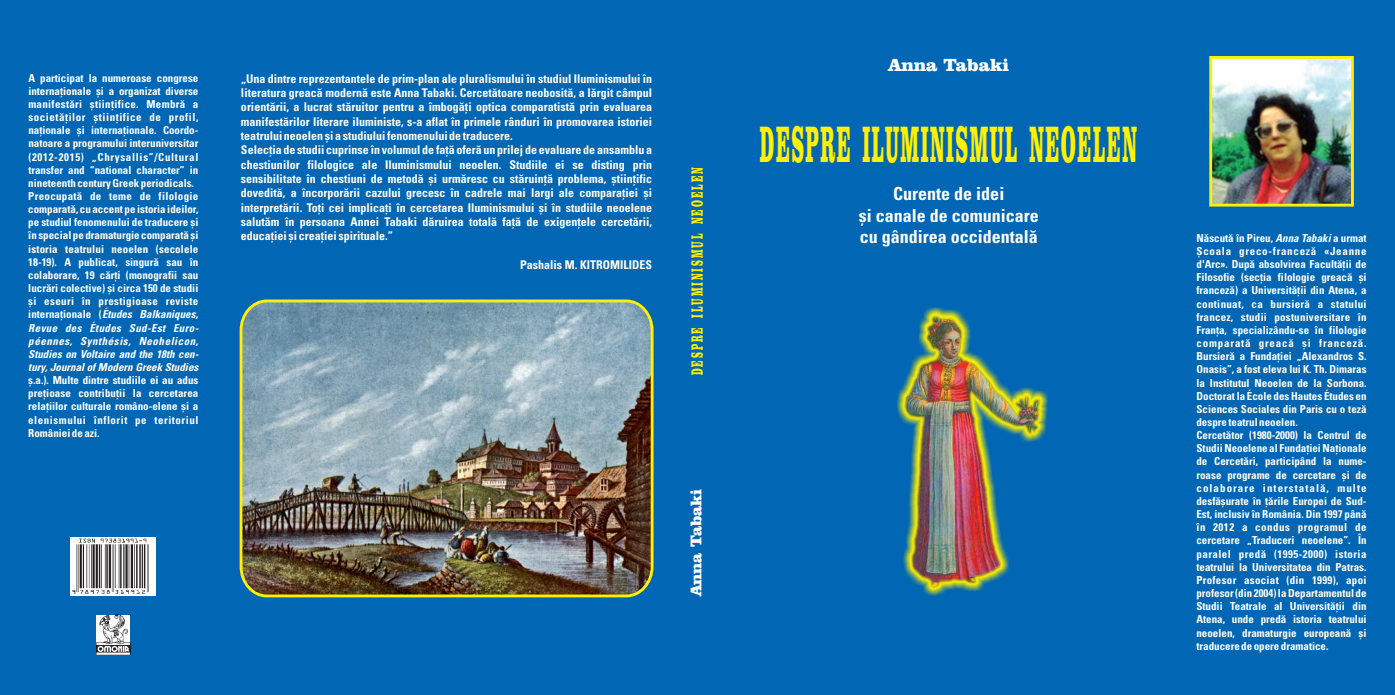
<style>
.page{position:relative;width:1395px;height:695px;background:#fff}
.page>*{position:absolute;margin:0;border:0;box-sizing:border-box;transform-origin:0 0}
.t1{font:900 52.6px "Clarendon BT";letter-spacing:.08em;color:#fff101;scale:.34 1}
.t2{font:700 condensed 18px/21.5px "HS Unis";color:#fff;text-align:center}
.t3{font:900 18px "Clarendon BT";color:#fff}
.t4{font:900 16.8px "Clarendon BT";letter-spacing:.245em;color:#fff101;scale:.49 1}
.t5{font:900 16px "Clarendon BT";color:#fff}
.t6{font:700 condensed 12px/14.3px "HS Unis";color:#fff}
.t7{font:700 condensed 11px/13.1px "HS Unis";color:#fff}
.s1{font-style:italic}
</style>
<div class="page">
<div style="left:0;top:0;width:1395px;height:694px;background:#0166b3"></div>
<img style="left:1213px;top:60px;width:137px;height:142px">
<div style="left:1209px;top:56px;width:145px;height:150px;border:3px solid #fff101"></div>
<div style="left:895px;top:299px;width:157px;height:298px;background:#fff101;opacity:.96"></div>
<img style="left:902px;top:306px;width:143px;height:284px">
<img style="left:71px;top:537px;width:85px;height:58px">
<img style="left:239px;top:299px;width:415px;height:299px">
<img style="left:96px;top:614px;width:34px;height:40px">
<p class="t7" style="left:28px;top:72px;width:172px">A participat la numeroase congrese internaţionale şi a organizat diverse manifestări ştiinţifice. Membră a societăţilor ştiinţifice de profil, naţionale şi internaţionale. Coordo&shy;natoare a programului interuniversitar (2012-2015) „Chrysallis”/Cultural transfer and “national character” in nineteenth century Greek periodicals.<br>Preocupată de teme de filologie comparată, cu accent pe istoria ideilor, pe studiul fenomenului de traducere şi în special pe dramaturgie comparată şi istoria teatrului neoelen (secolele 18-19). A publicat, singură sau în colaborare, 19 cărţi (monografii sau lucrări colective) şi circa 150 de studii şi eseuri în prestigioase reviste internaţionale (<span class="s1">Études Balkaniques, Revue des Études Sud-Est Euro&shy;péennes, Synthésis, Neohelicon, Studies on Voltaire and the 18th cen&shy;tury, Journal of Modern Greek Studies</span></p>
<p class="t7" style="left:28px;top:374px;width:172px;text-align:justify">ş.a.). Multe dintre studiile ei au adus preţioase contribuţii la cercetarea relaţiilor culturale româno-elene şi a elenismului înflorit pe teritoriul României de azi.</p>
<p class="t6" style="left:241px;top:72px;width:413px">„Una dintre reprezentantele de prim-plan ale pluralismului în studiul Iluminismului în literatura greacă modernă este Anna Tabaki. Cercetătoare neobosită, a lărgit câmpul orientării, a lucrat stăruitor pentru a îmbogăţi optica comparatistă prin evaluarea manifestărilor literare iluministe, s-a aflat în primele rânduri în promovarea istoriei teatrului neoelen şi a studiului fenomenului de traducere.<br>Selecţia de studii cuprinse în volumul de faţă oferă un prilej de evaluare de ansamblu a chestiunilor filologice ale Iluminismului neoelen. Studiile ei se disting prin sensibilitate în chestiuni de metodă şi urmăresc cu stăruinţă problema, ştiinţific dovedită, a încorporării cazului grecesc în cadrele mai largi ale comparaţiei şi interpretării. Toţi cei implicaţi în cercetarea Iluminismului şi în studiile neoelene salutăm în persoana Annei Tabaki dăruirea totală faţă de exigenţele cercetării, educaţiei şi creaţiei spirituale.”</p>
<p class="t6" style="left:520px;top:258px;width:133px">Pashalis M. KITROMILIDES</p>
<h3 class="t4" style="left:690px;top:375px;width:426px;rotate:-90deg">DESPRE ILUMINISMUL NEOELEN</h3>
<h3 class="t5" style="left:689px;top:596px;width:108px;rotate:-90deg">Anna Tabaki</h3>
<h2 class="t3" style="left:888px;top:57px;width:122px">Anna Tabaki</h2>
<h1 class="t1" style="left:760px;top:122px;width:1110px">DESPRE ILUMINISMUL NEOELEN</h1>
<h2 class="t2" style="left:859px;top:184px;width:181px">Curente de idei<br>şi canale de comunicare cu gândirea occidentală</h2>
<p class="t7" style="left:1196px;top:232px;width:172px">Născută în Pireu, <span class="s1">Anna Tabaki</span> a urmat Şcoala greco-franceză «Jeanne d'Arc». După absolvirea Facultăţii de Filosofie (secţia filologie greacă şi franceză) a Universităţii din Atena, a continuat, ca bursieră a statului francez, studii postuniversitare în Franţa, specializându-se în filologie comparată greacă şi franceză.<br>Bursieră a Fundaţiei „Alexandros S.<br>Onasis”, a fost eleva lui K. Th. Dimaras la Institutul Neoelen de la Sorbona.<br>Doctorat la École des Hautes Études en Sciences Sociales din Paris cu o teză despre teatrul neoelen.<br>Cercetător (1980-2000) la Centrul de Studii Neoelene al Fundaţiei Naţionale de Cercetări, participând la nume&shy;roase programe de cercetare şi de colaborare interstatală, multe desfăşurate în ţările Europei de Sud-Est, inclusiv în România. Din 1997 până în 2012 a condus programul de cercetare „Traduceri neoelene”. În paralel predă (1995-2000) istoria teatrului la Universitatea din Patras.<br>Profesor asociat (din 1999), apoi profesor (din 2004) la Departamentul de Studii Teatrale al Universităţii din Atena, unde predă istoria teatrului neoelen, dramaturgie europeană şi traducere de opere dramatice.</p>
</div>
